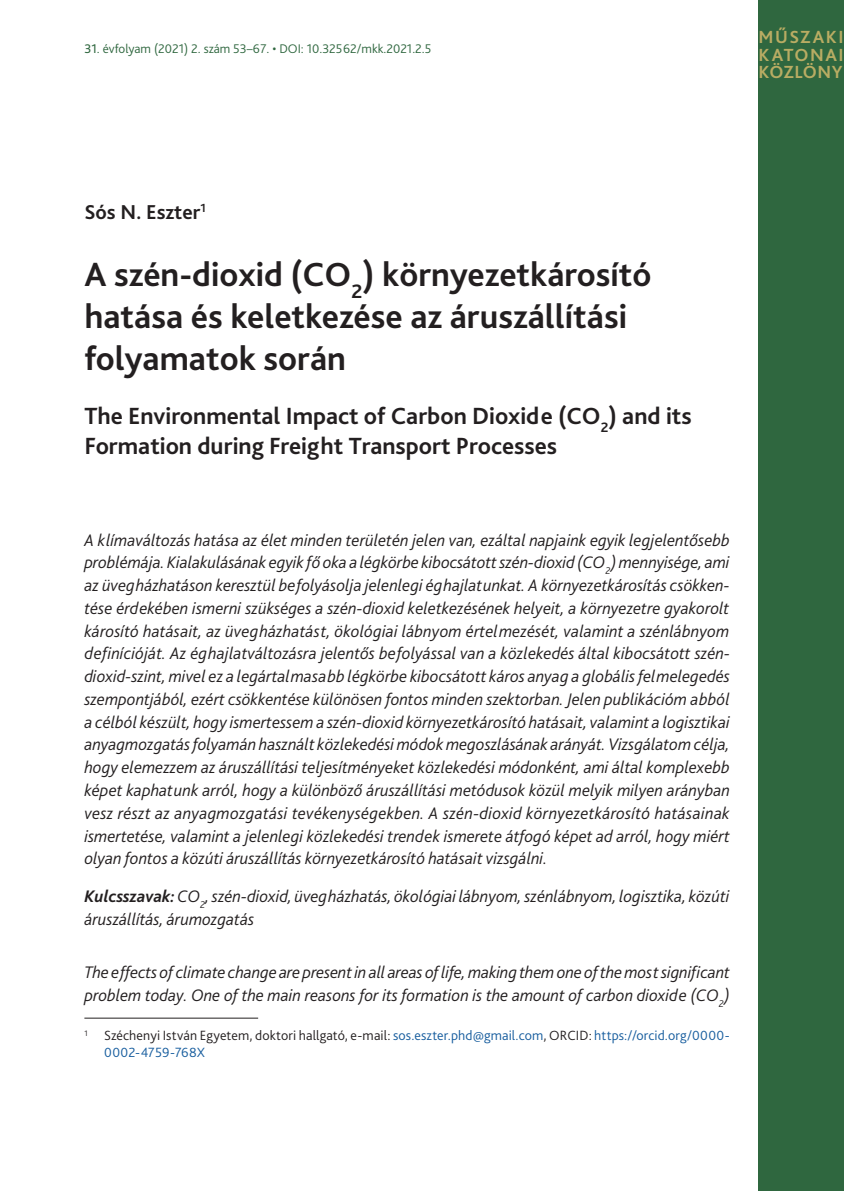
<style>
.page{position:relative;width:844px;height:1191px;background:#fff}
.page>*{position:absolute;margin:0;border:0;box-sizing:border-box;transform-origin:0 0}
.Tanulmánycím{font:700 35px/42px "Bliss Pro";color:#231f20}
.Tanulmánycím_angol{font:700 24.5px/29.4px "Bliss Pro";color:#231f20}
.t1{font:700 21px "Bliss Pro";color:#231f20}
.MR___Cím{font:700 18.38px/17.5px "Bliss Pro";letter-spacing:.065em;color:#b9ac63;text-align:justify}
.Absztrakt__szöveg{font:italic 300 17.5px/22.8px "Bliss Pro";color:#231f20;text-align:justify}
.Absztakt__keywords{font:italic 300 17.5px/22.8px "Bliss Pro";color:#231f20}
.Lábjegyzet{font:300 14px/16.8px "Bliss Pro";letter-spacing:.01em;color:#175d9e}
.Fejléc_jobb{font:300 13.12px "Bliss Pro";color:#2f673f}
.s1{font-weight:400}
.s2{font-weight:700}
.s3{color:#231f20}
</style>
<div class="page">
<div style="left:758px;top:0;width:85px;height:1191px;background:#2f673f"></div>
<hr style="left:84px;top:1017px;width:174px;height:1px;background:#231f20">
<p class="Fejléc_jobb" style="left:84px;top:40px;width:348px"><span class="s1">31</span>. évfolyam (2021) 2. szám 53–67. • DOI: 10.32562/mkk.2021.2.5</p>
<p class="MR___Cím" style="left:758px;top:28px;width:87px">MŰSZAKI KATONAI KÖZLÖNY</p>
<p class="t1" style="left:84px;top:199px;width:123px">Sós N. Eszter<sup>1</sup></p>
<p class="Tanulmánycím" style="left:84px;top:252px;width:568px">A szén-dioxid (CO<sub>2</sub>) környezetkárosító hatása és keletkezése az áruszállítási folyamatok során</p>
<p class="Tanulmánycím_angol" style="left:84px;top:401px;width:608px">The Environmental Impact of Carbon Dioxide (CO<sub>2</sub>) and its<br>Formation during Freight Transport Processes</p>
<p class="Absztrakt__szöveg" style="left:84px;top:528px;width:647px">A klímaváltozás hatása az élet minden területén jelen van, ezáltal napjaink egyik legjelentősebb problémája. Kialakulásának egyik fő oka a légkörbe kibocsátott szén-dioxid (CO<sub>2</sub>) mennyisége, ami az üvegházhatáson keresztül befolyásolja jelenlegi éghajlatunkat. A környezetkárosítás csökken&shy;tése érdekében ismerni szükséges a szén-dioxid keletkezésének helyeit, a környezetre gyakorolt károsító hatásait, az üvegházhatást, ökológiai lábnyom értelmezését, valamint a szénlábnyom definícióját. Az éghajlatváltozásra jelentős befolyással van a közlekedés által kibocsátott szén&shy;dioxid-szint, mivel ez a legártalmasabb légkörbe kibocsátott káros anyag a globális felmelegedés szempontjából, ezért csökkentése különösen fontos minden szektorban. Jelen publikációm abból a célból készült, hogy ismertessem a szén-dioxid környezetkárosító hatásait, valamint a logisztikai anyagmozgatás folyamán használt közlekedési módok megoszlásának arányát. Vizsgálatom célja, hogy elemezzem az áruszállítási teljesítményeket közlekedési módonként, ami által komplexebb képet kaphatunk arról, hogy a különböző áruszállítási metódusok közül melyik milyen arányban vesz részt az anyagmozgatási tevékenységekben. A szén-dioxid környezetkárosító hatásainak ismertetése, valamint a jelenlegi közlekedési trendek ismerete átfogó képet ad arról, hogy miért olyan fontos a közúti áruszállítás környezetkárosító hatásait vizsgálni.</p>
<p class="Absztakt__keywords" style="left:84px;top:884px;width:646px"><span class="s2">Kulcsszavak:</span> CO<sub>2</sub>, szén-dioxid, üvegházhatás, ökológiai lábnyom, szénlábnyom, logisztika, közúti áruszállítás, árumozgatás</p>
<p class="Absztrakt__szöveg" style="left:84px;top:960px;width:646px">The effects of climate change are present in all areas of life, making them one of the most significant problem today. One of the main reasons for its formation is the amount of carbon dioxide (CO<sub>2</sub>)</p>
<p class="Lábjegyzet" style="left:104px;top:1026px;width:627px;text-indent:-20px"><sup>1</sup> <span class="s3">Széchenyi István Egyetem, doktori hallgató, e-mail:</span> sos.eszter.phd@gmail.com<span class="s3">, ORCID:</span> https://orcid.org/0000-<br>0002-4759-768X</p>
</div>
